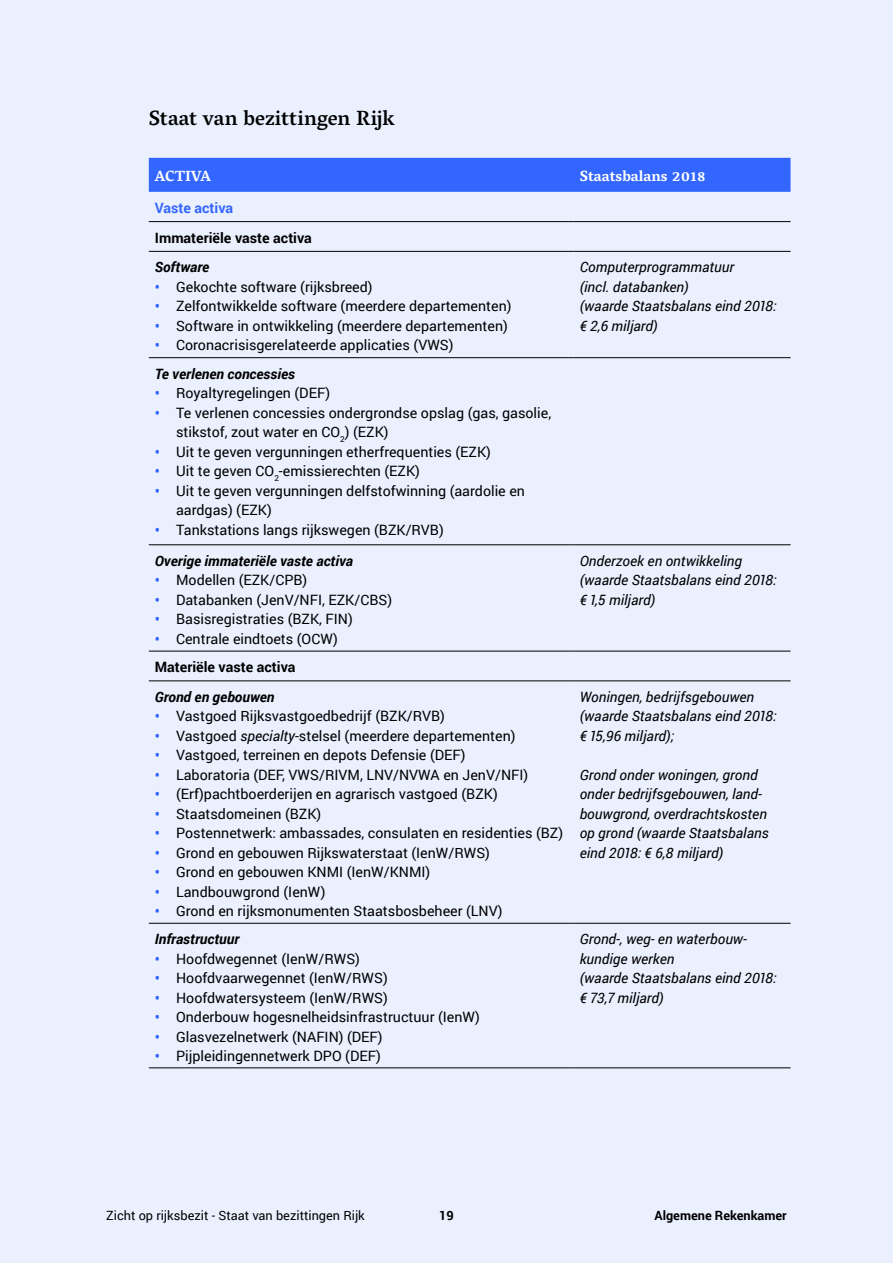
<style>
.page{position:relative;width:893px;height:1263px;background:#ebf0ff}
.page>*{position:absolute;margin:0;border:0;box-sizing:border-box;transform-origin:0 0}
._7_Kop_3_-_H4{font:500 21px "Vesper Libre";color:#000}
.AR_02_Tabel_Header{font:700 15px "Vesper Libre";color:#fff}
.t1{font:14.25px/19.5px "Roboto";color:#000}
.AR_02_Tabel_Broodtek{font:italic 14.25px/19.5px "Roboto";color:#000}
.AR_02_Tabel_Broodtek-2{font:italic 700 14.25px "Roboto";color:#000}
.AR_02_Tabel_Broodtek-3{font:700 14.25px "Roboto";color:#000}
.AR_02_Tabel_Tussenko{font:700 14.25px "Roboto";color:#36f}
.t2{font:12.75px "Roboto";color:#000}
.t3{font:700 12.75px "Roboto";color:#000}
.s1{font-weight:700;color:#36f}
.s2{font-style:italic}
</style>
<div class="page">
<div style="left:149px;top:158px;width:641px;height:34px;background:#36f"></div>
<hr style="left:149px;top:221px;width:425px;height:1px;background:#000">
<hr style="left:574px;top:221px;width:216px;height:1px;background:#000">
<hr style="left:149px;top:251px;width:425px;height:1px;background:#000">
<hr style="left:574px;top:251px;width:216px;height:1px;background:#000">
<hr style="left:149px;top:357px;width:425px;height:1px;background:#000">
<hr style="left:574px;top:357px;width:216px;height:1px;background:#000">
<hr style="left:149px;top:544px;width:425px;height:1px;background:#000">
<hr style="left:574px;top:544px;width:216px;height:1px;background:#000">
<hr style="left:149px;top:651px;width:425px;height:1px;background:#000">
<hr style="left:574px;top:651px;width:216px;height:1px;background:#000">
<hr style="left:149px;top:680px;width:425px;height:1px;background:#000">
<hr style="left:574px;top:680px;width:216px;height:1px;background:#000">
<hr style="left:149px;top:923px;width:425px;height:1px;background:#000">
<hr style="left:574px;top:923px;width:216px;height:1px;background:#000">
<hr style="left:149px;top:1067px;width:425px;height:1px;background:#000">
<hr style="left:574px;top:1067px;width:216px;height:1px;background:#000">
<h3 class="_7_Kop_3_-_H4" style="left:149px;top:105px;width:247px">Staat van bezittingen Rijk</h3>
<p class="AR_02_Tabel_Header" style="left:155px;top:167px;width:58px">ACTIVA</p>
<p class="AR_02_Tabel_Header" style="left:580px;top:167px;width:127px">Staatsbalans 2018</p>
<p class="AR_02_Tabel_Tussenko" style="left:155px;top:198px;width:80px">Vaste activa</p>
<p class="AR_02_Tabel_Broodtek-3" style="left:155px;top:227px;width:159px">Immateriële vaste activa</p>
<p class="AR_02_Tabel_Broodtek-2" style="left:155px;top:257px;width:56px">Software</p>
<p class="t1" style="left:155px;top:276px;width:219px"><span class="s1">•</span> Gekochte software (rijksbreed)</p>
<p class="t1" style="left:155px;top:296px;width:358px"><span class="s1">•</span> Zelfontwikkelde software (meerdere departementen)</p>
<p class="t1" style="left:155px;top:315px;width:355px"><span class="s1">•</span> Software in ontwikkeling (meerdere departementen)</p>
<p class="t1" style="left:155px;top:335px;width:300px"><span class="s1">•</span> Coronacrisisgerelateerde applicaties (VWS)</p>
<p class="AR_02_Tabel_Broodtek" style="left:580px;top:257px;width:156px">Computerprogrammatuur (incl. databanken)</p>
<p class="AR_02_Tabel_Broodtek" style="left:580px;top:296px;width:198px">(waarde Staatsbalans eind 2018: € 2,6 miljard)</p>
<p class="AR_02_Tabel_Broodtek-2" style="left:155px;top:363px;width:142px">Te verlenen concessies</p>
<p class="t1" style="left:155px;top:383px;width:177px"><span class="s1">•</span> Royaltyregelingen (DEF)</p>
<p class="t1" style="left:176px;top:402px;width:377px;text-indent:-21px"><span class="s1">•</span> Te verlenen concessies ondergrondse opslag (gas, gasolie, stikstof, zout water en CO<sub>2</sub>) (EZK)</p>
<p class="t1" style="left:155px;top:441px;width:338px"><span class="s1">•</span> Uit te geven vergunningen etherfrequenties (EZK)</p>
<p class="t1" style="left:155px;top:461px;width:267px"><span class="s1">•</span> Uit te geven CO<sub>2</sub>-emissierechten (EZK)</p>
<p class="t1" style="left:176px;top:480px;width:350px;text-indent:-21px"><span class="s1">•</span> Uit te geven vergunningen delfstofwinning (aardolie en aardgas) (EZK)</p>
<p class="t1" style="left:155px;top:519px;width:290px"><span class="s1">•</span> Tankstations langs rijkswegen (BZK/RVB)</p>
<p class="AR_02_Tabel_Broodtek-2" style="left:155px;top:551px;width:200px">Overige immateriële vaste activa</p>
<p class="t1" style="left:155px;top:570px;width:154px"><span class="s1">•</span> Modellen (EZK/CPB)</p>
<p class="t1" style="left:155px;top:589px;width:239px"><span class="s1">•</span> Databanken (JenV/NFI, EZK/CBS)</p>
<p class="t1" style="left:155px;top:609px;width:199px"><span class="s1">•</span> Basisregistraties (BZK, FIN)</p>
<p class="t1" style="left:155px;top:628px;width:184px"><span class="s1">•</span> Centrale eindtoets (OCW)</p>
<p class="AR_02_Tabel_Broodtek-3" style="left:155px;top:657px;width:142px">Materiële vaste activa</p>
<p class="AR_02_Tabel_Broodtek-2" style="left:155px;top:687px;width:121px">Grond en gebouwen</p>
<p class="t1" style="left:155px;top:706px;width:292px"><span class="s1">•</span> Vastgoed Rijksvastgoedbedrijf (BZK/RVB)</p>
<p class="t1" style="left:155px;top:725px;width:362px"><span class="s1">•</span> Vastgoed <span class="s2">specialty</span>-stelsel (meerdere departementen)</p>
<p class="t1" style="left:155px;top:745px;width:312px"><span class="s1">•</span> Vastgoed, terreinen en depots Defensie (DEF)</p>
<p class="t1" style="left:155px;top:764px;width:375px"><span class="s1">•</span> Laboratoria (DEF, VWS/RIVM, LNV/NVWA en JenV/NFI)</p>
<p class="t1" style="left:155px;top:784px;width:345px"><span class="s1">•</span> (Erf)pachtboerderijen en agrarisch vastgoed (BZK)</p>
<p class="t1" style="left:155px;top:803px;width:168px"><span class="s1">•</span> Staatsdomeinen (BZK)</p>
<p class="t1" style="left:155px;top:823px;width:410px"><span class="s1">•</span> Postennetwerk: ambassades, consulaten en residenties (BZ)</p>
<p class="t1" style="left:155px;top:842px;width:337px"><span class="s1">•</span> Grond en gebouwen Rijkswaterstaat (IenW/RWS)</p>
<p class="t1" style="left:155px;top:862px;width:277px"><span class="s1">•</span> Grond en gebouwen KNMI (IenW/KNMI)</p>
<p class="t1" style="left:155px;top:881px;width:172px"><span class="s1">•</span> Landbouwgrond (IenW)</p>
<p class="t1" style="left:155px;top:901px;width:349px"><span class="s1">•</span> Grond en rijksmonumenten Staatsbosbeheer (LNV)</p>
<p class="AR_02_Tabel_Broodtek-2" style="left:155px;top:929px;width:86px">Infrastructuur</p>
<p class="t1" style="left:155px;top:948px;width:207px"><span class="s1">•</span> Hoofdwegennet (IenW/RWS)</p>
<p class="t1" style="left:155px;top:968px;width:234px"><span class="s1">•</span> Hoofdvaarwegennet (IenW/RWS)</p>
<p class="t1" style="left:155px;top:987px;width:235px"><span class="s1">•</span> Hoofdwatersysteem (IenW/RWS)</p>
<p class="t1" style="left:155px;top:1007px;width:327px"><span class="s1">•</span> Onderbouw hogesnelheidsinfrastructuur (IenW)</p>
<p class="t1" style="left:155px;top:1026px;width:229px"><span class="s1">•</span> Glasvezelnetwerk (NAFIN) (DEF)</p>
<p class="t1" style="left:155px;top:1046px;width:227px"><span class="s1">•</span> Pijpleidingennetwerk DPO (DEF)</p>
<p class="AR_02_Tabel_Broodtek" style="left:580px;top:550px;width:198px">Onderzoek en ontwikkeling (waarde Staatsbalans eind 2018: € 1,5 miljard)</p>
<p class="AR_02_Tabel_Broodtek" style="left:580px;top:686px;width:198px">Woningen, bedrijfsgebouwen (waarde Staatsbalans eind 2018: € 15,96 miljard);</p>
<p class="AR_02_Tabel_Broodtek" style="left:580px;top:764px;width:191px">Grond onder woningen, grond onder bedrijfsgebouwen, land&shy;bouwgrond, overdrachtskosten op grond (waarde Staatsbalans eind 2018: € 6,8 miljard)</p>
<p class="AR_02_Tabel_Broodtek" style="left:580px;top:929px;width:168px">Grond-, weg- en waterbouw&shy;kundige werken</p>
<p class="AR_02_Tabel_Broodtek" style="left:580px;top:968px;width:198px">(waarde Staatsbalans eind 2018: € 73,7 miljard)</p>
<p class="t2" style="left:106px;top:1207px;width:260px">Zicht op rijksbezit - Staat van bezittingen Rijk</p>
<p class="t3" style="left:439px;top:1207px;width:16px">19</p>
<p class="t3" style="left:654px;top:1207px;width:134px">Algemene Rekenkamer</p>
</div>
